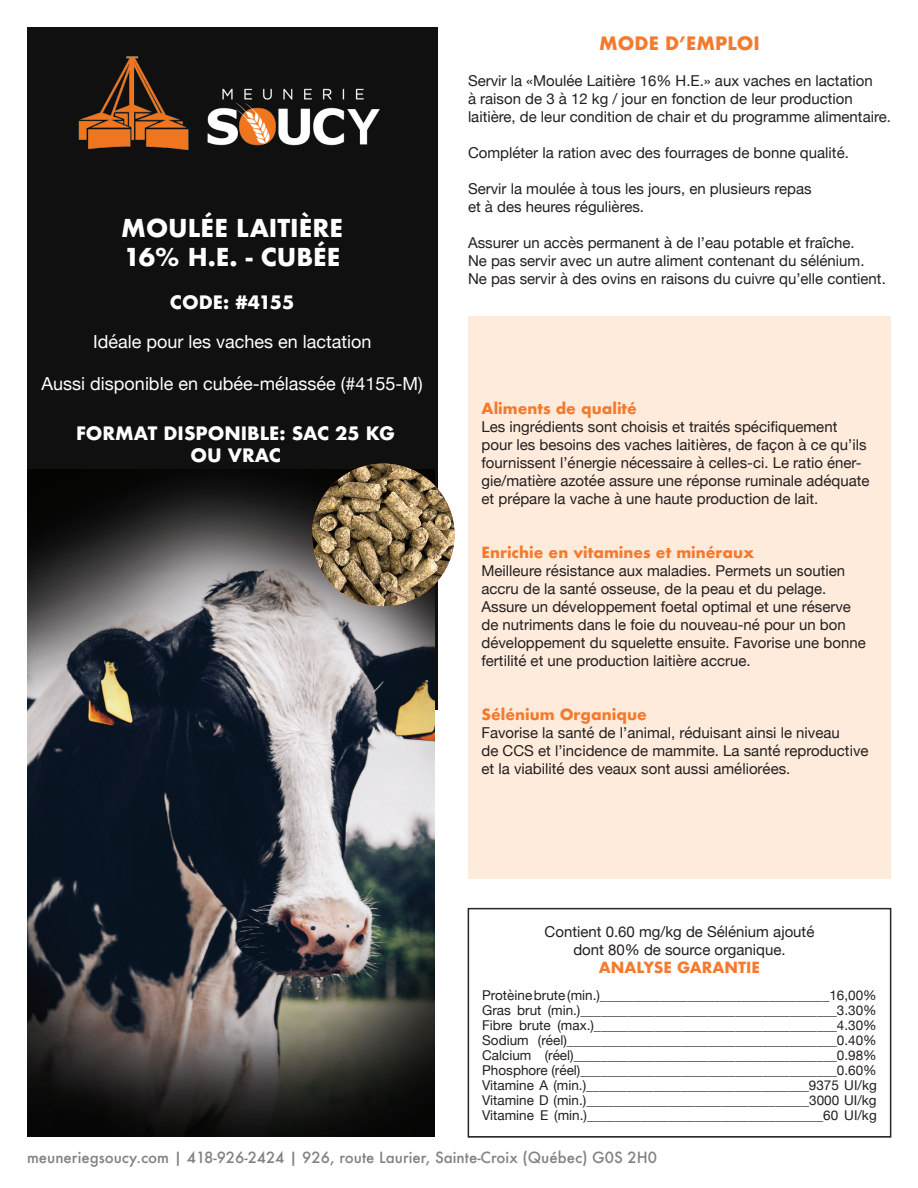
<style>
.page{position:relative;width:918px;height:1188px;background:#fff}
.page>*{position:absolute;margin:0;border:0;box-sizing:border-box;transform-origin:0 0}
.t1{font:700 24px/28.8px "Futura";color:#fff}
.t2{font:18px "Helvetica Neue";color:#fff}
.t3{font:700 18px "Futura";color:#fff}
.t4{font:700 18px "Futura";color:#f47a2e}
.t5{font:15px/18px "Helvetica Neue";color:#231f20}
.t6{font:700 15px "Futura";color:#f47a2e}
.t7{font:500 15px "Futura";color:#808285}
.t8{font:13.5px "Helvetica Neue";color:#231f20}
</style>
<div class="page">
<div style="left:27px;top:27px;width:410px;height:683px;background:#101010"></div>
<img style="left:27px;top:470px;width:408px;height:666px">
<img style="left:78px;top:56px;width:302px;height:94px">
<div style="left:468px;top:316px;width:423px;height:563px;background:#feebdb"></div>
<svg style="left:468px;top:908px;width:423px;height:229px"></svg>
<div style="left:469px;top:909px;width:422px;height:228px;border:1px solid #231f20"></div>
<img style="left:312px;top:464px;width:143px;height:142px;border-radius:71px">
<p class="t1" style="left:121px;top:214px;width:223px">MOULÉE LAITIÈRE<br>16% H.E. - CUBÉE</p>
<p class="t3" style="left:170px;top:289px;width:126px">CODE: #4155</p>
<p class="t2" style="left:93px;top:329px;width:280px">Idéale pour les vaches en lactation</p>
<p class="t2" style="left:42px;top:370px;width:383px">Aussi disponible en cubée-mélassée (#4155-M)</p>
<p class="t3" style="left:76px;top:420px;width:321px">FORMAT DISPONIBLE: SAC 25 KG</p>
<p class="t3" style="left:190px;top:442px;width:92px">OU VRAC</p>
<p class="t4" style="left:599px;top:30px;width:162px">MODE D’EMPLOI</p>
<p class="t5" style="left:468px;top:72px;width:425px">Servir la «Moulée Laitière 16% H.E.» aux vaches en lactation<br>à raison de 3 à 12 kg / jour en fonction de leur production laitière, de leur condition de chair et du programme alimentaire.</p>
<p class="t5" style="left:468px;top:144px;width:382px">Compléter la ration avec des fourrages de bonne qualité.</p>
<p class="t5" style="left:468px;top:180px;width:345px">Servir la moulée à tous les jours, en plusieurs repas et à des heures régulières.</p>
<p class="t5" style="left:468px;top:234px;width:419px">Assurer un accès permanent à de l’eau potable et fraîche.<br>Ne pas servir avec un autre aliment contenant du sélénium.<br>Ne pas servir à des ovins en raisons du cuivre qu’elle contient.</p>
<p class="t6" style="left:482px;top:398px;width:157px">Aliments de qualité</p>
<p class="t5" style="left:482px;top:419px;width:390px">Les ingrédients sont choisis et traités spécifiquement pour les besoins des vaches laitières, de façon à ce qu’ils fournissent l’énergie nécessaire à celles-ci. Le ratio éner&shy;gie/matière azotée assure une réponse ruminale adéquate et prépare la vache à une haute production de lait.</p>
<p class="t6" style="left:482px;top:542px;width:274px">Enrichie en vitamines et minéraux</p>
<p class="t5" style="left:482px;top:563px;width:386px">Meilleure résistance aux maladies. Permets un soutien accru de la santé osseuse, de la peau et du pelage.<br>Assure un développement foetal optimal et une réserve de nutriments dans le foie du nouveau-né pour un bon développement du squelette ensuite. Favorise une bonne fertilité et une production laitière accrue.</p>
<p class="t6" style="left:482px;top:704px;width:167px">Sélénium Organique</p>
<p class="t5" style="left:482px;top:725px;width:389px">Favorise la santé de l’animal, réduisant ainsi le niveau<br>de CCS et l’incidence de mammite. La santé reproductive et la viabilité des veaux sont aussi améliorées.</p>
<p class="t5" style="left:545px;top:923px;width:271px;text-align:center">Contient 0.60 mg/kg de Sélénium ajouté dont 80% de source organique.</p>
<p class="t6" style="left:599px;top:956px;width:163px">ANALYSE GARANTIE</p>
<p class="t8" style="left:482px;top:985px;width:396px">Protèine brute (min.)__________________________________16,00%</p>
<p class="t8" style="left:482px;top:1000px;width:396px">Gras brut (min.)______________________________________3.30%</p>
<p class="t8" style="left:482px;top:1015px;width:396px">Fibre brute (max.)____________________________________4.30%</p>
<p class="t8" style="left:482px;top:1030px;width:396px">Sodium (réel)________________________________________0.40%</p>
<p class="t8" style="left:482px;top:1045px;width:396px">Calcium (réel)_______________________________________0.98%</p>
<p class="t8" style="left:482px;top:1060px;width:396px">Phosphore (réel)______________________________________0.60%</p>
<p class="t8" style="left:482px;top:1075px;width:396px">Vitamine A (min.)_________________________________9375 UI/kg</p>
<p class="t8" style="left:482px;top:1090px;width:396px">Vitamine D (min.)_________________________________3000 UI/kg</p>
<p class="t8" style="left:482px;top:1105px;width:396px">Vitamine E (min.)___________________________________60 UI/kg</p>
<p class="t7" style="left:27px;top:1148px;width:632px">meuneriegsoucy.com | 418-926-2424 | 926, route Laurier, Sainte-Croix (Québec) G0S 2H0</p>
</div>
